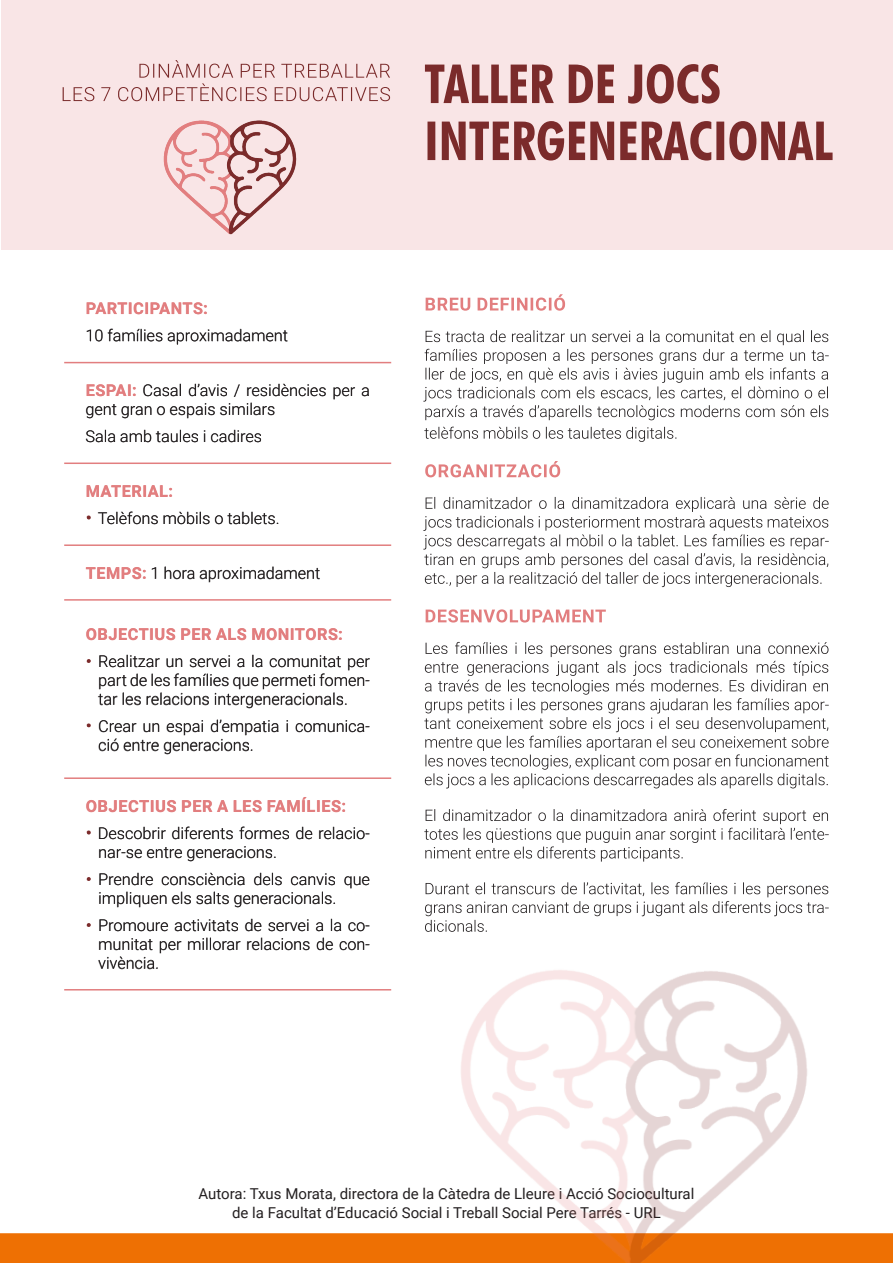
<style>
.page{position:relative;width:893px;height:1263px;background:#fff}
.page>*{position:absolute;margin:0;border:0;box-sizing:border-box;transform-origin:0 0}
.t1{font:700 16.35px "Roboto";letter-spacing:.035em;color:#e27e7f}
.t2{font:300 16.2px/18.8px "Roboto";color:#231f20}
.t3{font:700 16.2px "Roboto";letter-spacing:.035em;color:#e27e7f}
.t4{font:15px/19.5px "Roboto";color:#231f20;text-align:center}
.s1{font-weight:700;color:#e27e7f}
.s2{font-weight:700;font-size:22.5px;color:#7b2b2b}
</style>
<div class="page">
<div style="left:0;top:1233px;width:893px;height:30px;background:#ee7003"></div>
<div style="left:1px;top:1px;width:891px;height:249px;background:#f9e5e6"></div>
<img style="left:449px;top:970px;width:368px;height:293px">
<hr style="left:64px;top:362px;width:327px;height:1px;background:#e27e7f">
<hr style="left:64px;top:462px;width:327px;height:2px;background:#e27e7f">
<hr style="left:64px;top:544px;width:327px;height:2px;background:#e27e7f">
<hr style="left:64px;top:599px;width:327px;height:2px;background:#e27e7f">
<hr style="left:64px;top:777px;width:327px;height:2px;background:#e27e7f">
<hr style="left:64px;top:989px;width:327px;height:1px;background:#e27e7f">
<svg style="left:99px;top:937px;width:270px;height:32px"></svg>
<svg style="left:100px;top:919px;width:269px;height:12px"></svg>
<svg style="left:87px;top:923px;width:4px;height:3px"></svg>
<svg style="left:99px;top:873px;width:270px;height:34px"></svg>
<svg style="left:87px;top:877px;width:4px;height:3px"></svg>
<svg style="left:99px;top:846px;width:177px;height:15px"></svg>
<svg style="left:99px;top:827px;width:270px;height:12px"></svg>
<svg style="left:87px;top:831px;width:4px;height:3px"></svg>
<svg style="left:86px;top:797px;width:259px;height:15px"></svg>
<svg style="left:99px;top:720px;width:270px;height:34px"></svg>
<svg style="left:87px;top:724px;width:4px;height:3px"></svg>
<svg style="left:98px;top:655px;width:272px;height:53px"></svg>
<svg style="left:87px;top:659px;width:4px;height:3px"></svg>
<svg style="left:86px;top:628px;width:256px;height:12px"></svg>
<svg style="left:152px;top:566px;width:168px;height:16px"></svg>
<svg style="left:86px;top:567px;width:60px;height:12px"></svg>
<svg style="left:98px;top:512px;width:180px;height:12px"></svg>
<svg style="left:87px;top:516px;width:4px;height:3px"></svg>
<svg style="left:87px;top:485px;width:85px;height:12px"></svg>
<svg style="left:86px;top:430px;width:175px;height:12px"></svg>
<svg style="left:86px;top:384px;width:283px;height:34px"></svg>
<svg style="left:87px;top:329px;width:200px;height:16px"></svg>
<svg style="left:87px;top:302px;width:120px;height:12px"></svg>
<svg style="left:427px;top:121px;width:406px;height:40px"></svg>
<svg style="left:425px;top:64px;width:295px;height:40px"></svg>
<svg style="left:63px;top:60px;width:327px;height:41px"></svg>
<svg style="left:425px;top:882px;width:404px;height:50px"></svg>
<svg style="left:424px;top:809px;width:405px;height:53px"></svg>
<svg style="left:424px;top:642px;width:405px;height:146px"></svg>
<svg style="left:426px;top:609px;width:180px;height:13px"></svg>
<svg style="left:423px;top:497px;width:406px;height:90px"></svg>
<svg style="left:425px;top:461px;width:135px;height:16px"></svg>
<svg style="left:424px;top:427px;width:252px;height:15px"></svg>
<svg style="left:423px;top:330px;width:406px;height:90px"></svg>
<svg style="left:426px;top:294px;width:139px;height:17px"></svg>
<img style="left:163px;top:120px;width:134px;height:115px">
<p class="t3" style="left:86px;top:297px;width:124px">PARTICIPANTS:</p>
<p class="t2" style="left:85px;top:326px;width:204px">10 famílies aproximadament</p>
<p class="t2" style="left:85px;top:380px;width:286px"><span class="s1">ESPAI:</span> Casal d’avis / residències per a gent gran o espais similars</p>
<p class="t2" style="left:85px;top:426px;width:178px">Sala amb taules i cadires</p>
<p class="t3" style="left:86px;top:480px;width:89px">MATERIAL:</p>
<p class="t2" style="left:85px;top:508px;width:196px"><span class="s2">·</span> Telèfons mòbils o tablets.</p>
<p class="t2" style="left:86px;top:563px;width:236px"><span class="s1">TEMPS:</span> 1 hora aproximadament</p>
<p class="t3" style="left:86px;top:623px;width:259px">OBJECTIUS PER ALS MONITORS:</p>
<p class="t2" style="left:98px;top:651px;width:273px;text-align:justify;text-indent:-13px"><span class="s2">·</span> Realitzar un servei a la comunitat per part de les famílies que permeti fomen&shy;tar les relacions intergeneracionals.</p>
<p class="t2" style="left:98px;top:716px;width:273px;text-indent:-13px"><span class="s2">·</span> Crear un espai d’empatia i comunica&shy;ció entre generacions.</p>
<p class="t1" style="left:86px;top:794px;width:262px">OBJECTIUS PER A LES FAMÍLIES:</p>
<p class="t2" style="left:98px;top:823px;width:273px;text-indent:-13px"><span class="s2">·</span> Descobrir diferents formes de relacio&shy;nar-se entre generacions.</p>
<p class="t2" style="left:98px;top:869px;width:273px;text-indent:-13px"><span class="s2">·</span> Prendre consciència dels canvis que impliquen els salts generacionals.</p>
<p class="t2" style="left:98px;top:915px;width:273px;text-align:justify;text-indent:-13px"><span class="s2">·</span> Promoure activitats de servei a la co&shy;munitat per millorar relacions de con&shy;vivència.</p>
<p class="t4" style="left:199px;top:1183px;width:497px">Autora: Txus Morata, directora de la Càtedra de Lleure i Acció Sociocultural de la Facultat d’Educació Social i Treball Social Pere Tarrés - URL</p>
</div>
